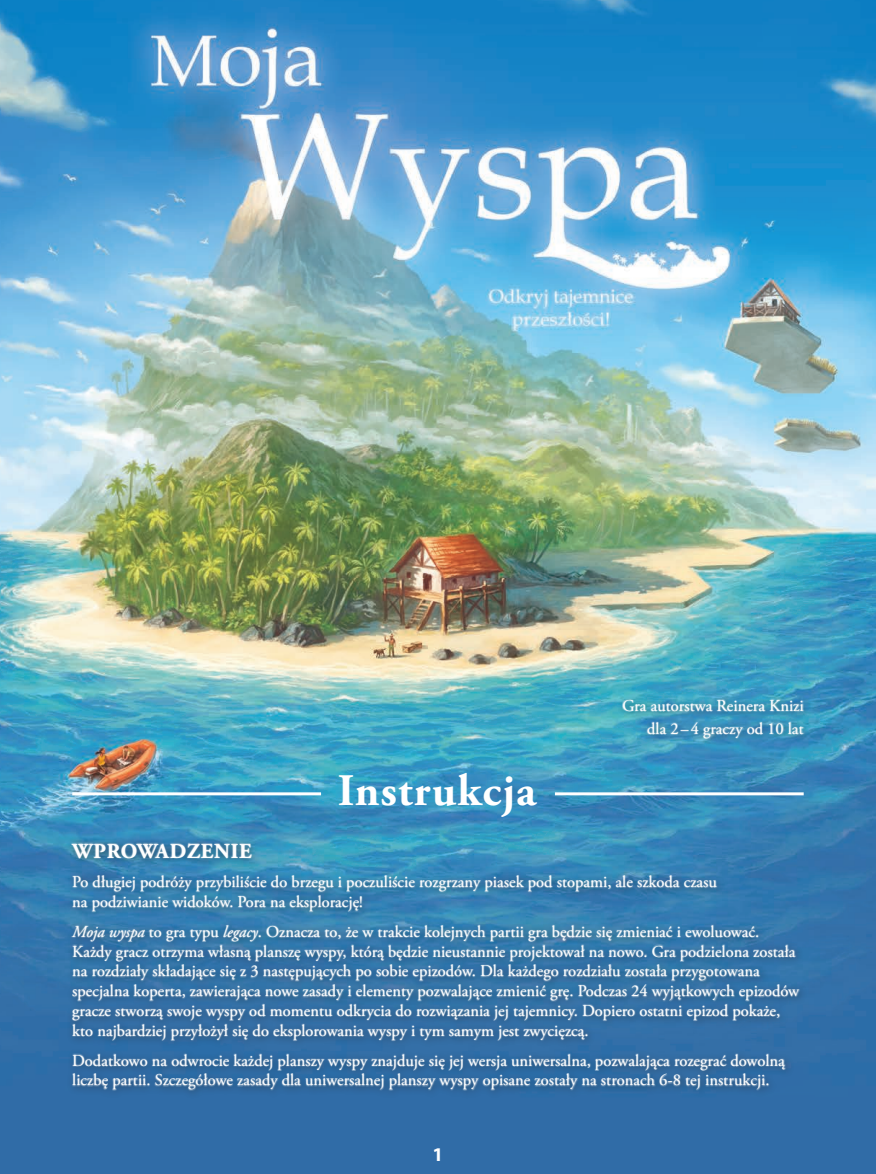
<style>
.page{position:relative;width:876px;height:1174px;background:#fff}
.page>*{position:absolute;margin:0;border:0;box-sizing:border-box;transform-origin:0 0}
.t1{font:700 45px "Adobe Garamond Pro";letter-spacing:.025em;color:#fff}
.t2{font:700 21px "Adobe Garamond Pro";letter-spacing:.04em;color:#fff}
.t3{font:700 19.5px "Myriad Pro";color:#fff}
.t4{font:16.5px/19.8px "Adobe Garamond Pro";color:#fff}
.s1{font-style:italic}
</style>
<div class="page">
<img style="left:0;top:0;width:876px;height:1174px">
<div style="left:66px;top:836px;width:742px;height:262px;background:#231f20;opacity:.75"></div>
<div style="left:70px;top:842px;width:730px;height:249px;background:#fff;opacity:.75"></div>
<hr style="left:72px;top:792px;width:249px;height:3px;background:#fff">
<hr style="left:555px;top:792px;width:249px;height:3px;background:#fff">
<div style="left:617px;top:693px;width:195px;height:54px;background:#231f20;opacity:.75"></div>
<div style="left:622px;top:698px;width:183px;height:41px;background:#fff;opacity:.75"></div>
<p class="t1" style="left:338px;top:764px;width:200px">Instrukcja</p>
<p class="t4" style="left:622px;top:696px;width:183px">Gra autorstwa Reinera Knizi</p>
<p class="t4" style="left:647px;top:719px;width:158px">dla 2– 4 graczy od 10 lat</p>
<p class="t2" style="left:72px;top:838px;width:181px">WPROWADZENIE</p>
<p class="t4" style="left:72px;top:872px;width:646px">Po długiej podróży przybiliście do brzegu i poczuliście rozgrzany piasek pod stopami, ale szkoda czasu na podziwianie widoków. Pora na eksplorację!</p>
<p class="t4" style="left:72px;top:922px;width:728px"><span class="s1">Moja wyspa</span> to gra typu <span class="s1">legacy</span>. Oznacza to, że w trakcie kolejnych partii gra będzie się zmieniać i ewoluować.<br>Każdy gracz otrzyma własną planszę wyspy, którą będzie nieustannie projektował na nowo. Gra podzielona została na rozdziały składające się z 3 następujących po sobie epizodów. Dla każdego rozdziału została przygotowana specjalna koperta, zawierająca nowe zasady i elementy pozwalające zmienić grę. Podczas 24 wyjątkowych epizodów gracze stworzą swoje wyspy od momentu odkrycia do rozwiązania jej tajemnicy. Dopiero ostatni epizod pokaże, kto najbardziej przyłożył się do eksplorowania wyspy i tym samym jest zwycięzcą.</p>
<p class="t4" style="left:72px;top:1051px;width:714px">Dodatkowo na odwrocie każdej planszy wyspy znajduje się jej wersja uniwersalna, pozwalająca rozegrać dowolną liczbę partii. Szczegółowe zasady dla uniwersalnej planszy wyspy opisane zostały na stronach 6-8 tej instrukcji.</p>
<p class="t3" style="left:433px;top:1141px;width:12px">1</p>
</div>
